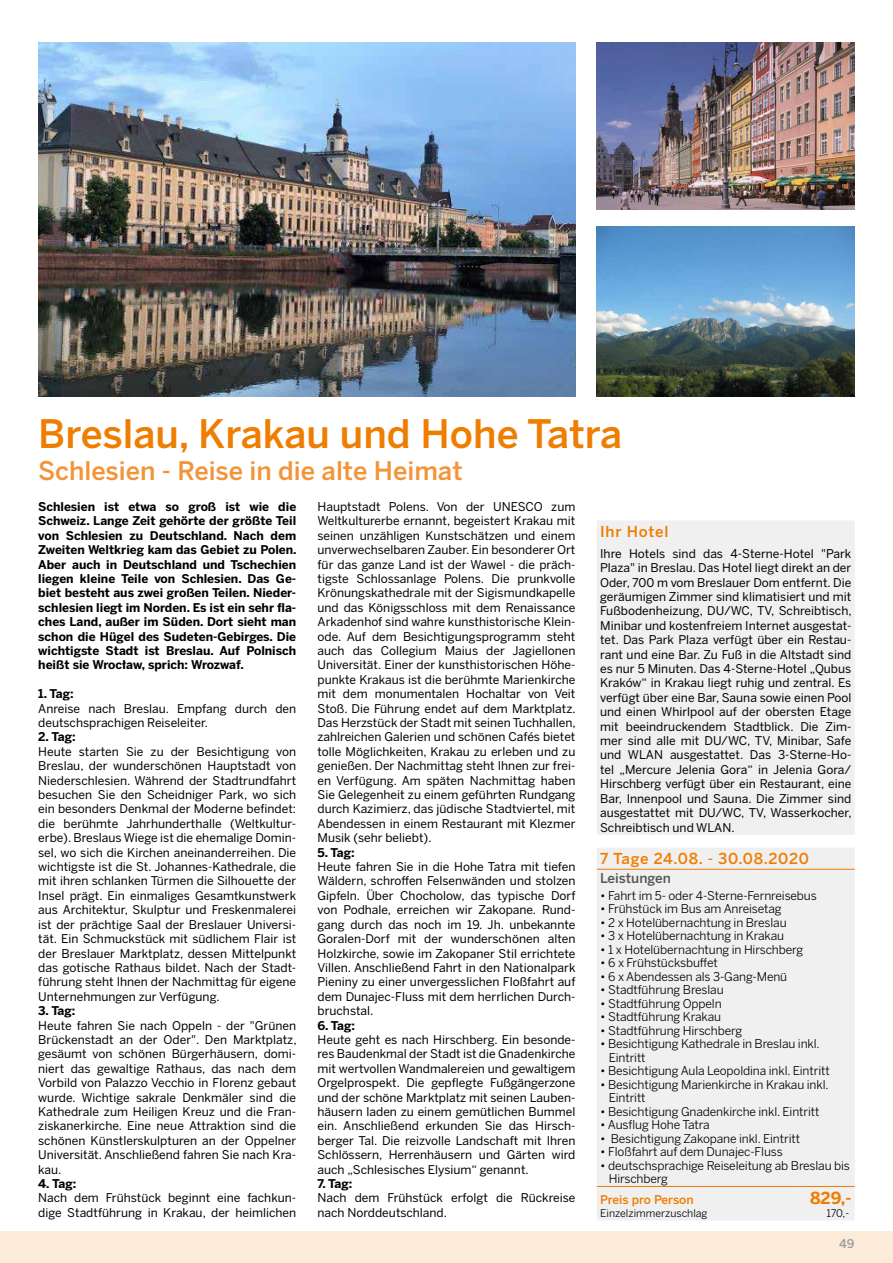
<style>
.page{position:relative;width:893px;height:1263px;background:#fff}
.page>*{position:absolute;margin:0;border:0;box-sizing:border-box;transform-origin:0 0}
.t1{font:500 39px "Benton Sans";color:#ef7d00}
.t2{font:500 25.5px "Benton Sans";color:#f49438}
.t3{font:700 16.5px "Benton Sans";color:#ef7d00}
.t4{font:500 15px "Benton Sans";letter-spacing:.05em;color:#ef7d00}
.t5{font:500 13.5px "Benton Sans";color:#575756}
.t6{font:12px/14.4px "Benton Sans";color:#000;text-align:justify}
.t7{font:12px/13.5px "Benton Sans";letter-spacing:-.01em;color:#000}
.t8{font:700 12px/14.4px "Benton Sans";color:#000;text-align:justify}
.t9{font:500 12px "Benton Sans";letter-spacing:-.01em;color:#ef7d00}
.t10{font:500 12px "Benton Sans";color:#9d9d9c}
.t11{font:10.5px "Benton Sans";color:#000}
</style>
<div class="page">
<div style="left:0;top:1231px;width:893px;height:32px;background:#fcebd9"></div>
<div style="left:597px;top:521px;width:258px;height:699px;background:#f0f0f0"></div>
<hr style="left:597px;top:869px;width:201px;height:1px;background:#ef7d00">
<hr style="left:798px;top:869px;width:57px;height:1px;background:#ef7d00">
<hr style="left:597px;top:1186px;width:201px;height:1px;background:#ef7d00">
<hr style="left:798px;top:1186px;width:57px;height:1px;background:#ef7d00">
<img style="left:38px;top:43px;width:537px;height:354px">
<img style="left:597px;top:43px;width:258px;height:166px">
<img style="left:597px;top:227px;width:258px;height:170px">
<h1 class="t1" style="left:38px;top:409px;width:586px">Breslau, Krakau und Hohe Tatra</h1>
<h2 class="t2" style="left:38px;top:455px;width:426px">Schlesien - Reise in die alte Heimat</h2>
<p class="t8" style="left:38px;top:500px;width:260px">Schlesien ist etwa so groß ist wie die Schweiz. Lange Zeit gehörte der größte Teil von Schlesien zu Deutschland. Nach dem Zweiten Weltkrieg kam das Gebiet zu Polen.<br>Aber auch in Deutschland und Tschechien liegen kleine Teile von Schlesien. Das Ge&shy;biet besteht aus zwei großen Teilen. Nieder&shy;schlesien liegt im Norden. Es ist ein sehr fla&shy;ches Land, außer im Süden. Dort sieht man schon die Hügel des Sudeten-Gebirges. Die wichtigste Stadt ist Breslau. Auf Polnisch heißt sie Wrocław, sprich: Wrozwaf.</p>
<p class="t8" style="left:38px;top:687px;width:37px">1. Tag:</p>
<p class="t6" style="left:38px;top:701px;width:259px">Anreise nach Breslau. Empfang durch den deutschsprachigen Reiseleiter.</p>
<p class="t8" style="left:38px;top:730px;width:39px">2. Tag:</p>
<p class="t6" style="left:38px;top:744px;width:259px">Heute starten Sie zu der Besichtigung von Breslau, der wunderschönen Hauptstadt von Niederschlesien. Während der Stadtrundfahrt besuchen Sie den Scheidniger Park, wo sich ein besonders Denkmal der Moderne befindet: die berühmte Jahrhunderthalle (Weltkultur&shy;erbe). Breslaus Wiege ist die ehemalige Domin&shy;sel, wo sich die Kirchen aneinanderreihen. Die wichtigste ist die St. Johannes-Kathedrale, die mit ihren schlanken Türmen die Silhouette der Insel prägt. Ein einmaliges Gesamtkunstwerk aus Architektur, Skulptur und Freskenmalerei ist der prächtige Saal der Breslauer Universi&shy;tät. Ein Schmuckstück mit südlichem Flair ist der Breslauer Marktplatz, dessen Mittelpunkt das gotische Rathaus bildet. Nach der Stadt&shy;führung steht Ihnen der Nachmittag für eigene Unternehmungen zur Verfügung.</p>
<p class="t8" style="left:38px;top:1004px;width:39px">3. Tag:</p>
<p class="t6" style="left:38px;top:1018px;width:260px">Heute fahren Sie nach Oppeln - der "Grünen Brückenstadt an der Oder". Den Marktplatz, gesäumt von schönen Bürgerhäusern, domi&shy;niert das gewaltige Rathaus, das nach dem Vorbild von Palazzo Vecchio in Florenz gebaut wurde. Wichtige sakrale Denkmäler sind die Kathedrale zum Heiligen Kreuz und die Fran&shy;ziskanerkirche. Eine neue Attraktion sind die schönen Künstlerskulpturen an der Oppelner Universität. Anschließend fahren Sie nach Kra&shy;kau.</p>
<p class="t8" style="left:38px;top:1176px;width:40px">4. Tag:</p>
<p class="t6" style="left:38px;top:1191px;width:259px">Nach dem Frühstück beginnt eine fachkun&shy;dige Stadtführung in Krakau, der heimlichen</p>
<p class="t6" style="left:317px;top:499px;width:260px">Hauptstadt Polens. Von der UNESCO zum Weltkulturerbe ernannt, begeistert Krakau mit seinen unzähligen Kunstschätzen und einem unverwechselbaren Zauber. Ein besonderer Ort für das ganze Land ist der Wawel - die präch&shy;tigste Schlossanlage Polens. Die prunkvolle Krönungskathedrale mit der Sigismundkapelle und das Königsschloss mit dem Renaissance Arkadenhof sind wahre kunsthistorische Klein&shy;ode. Auf dem Besichtigungsprogramm steht auch das Collegium Maius der Jagiellonen Universität. Einer der kunsthistorischen Höhe&shy;punkte Krakaus ist die berühmte Marienkirche mit dem monumentalen Hochaltar von Veit Stoß. Die Führung endet auf dem Marktplatz.<br>Das Herzstück der Stadt mit seinen Tuchhallen, zahlreichen Galerien und schönen Cafés bietet tolle Möglichkeiten, Krakau zu erleben und zu genießen. Der Nachmittag steht Ihnen zur frei&shy;en Verfügung. Am späten Nachmittag haben Sie Gelegenheit zu einem geführten Rundgang durch Kazimierz, das jüdische Stadtviertel, mit Abendessen in einem Restaurant mit Klezmer Musik (sehr beliebt).</p>
<p class="t8" style="left:317px;top:845px;width:39px">5. Tag:</p>
<p class="t6" style="left:317px;top:859px;width:259px">Heute fahren Sie in die Hohe Tatra mit tiefen Wäldern, schroffen Felsenwänden und stolzen Gipfeln. Über Chocholow, das typische Dorf von Podhale, erreichen wir Zakopane. Rund&shy;gang durch das noch im 19. Jh. unbekannte Goralen-Dorf mit der wunderschönen alten Holzkirche, sowie im Zakopaner Stil errichtete Villen. Anschließend Fahrt in den Nationalpark Pieniny zu einer unvergesslichen Floßfahrt auf dem Dunajec-Fluss mit dem herrlichen Durch&shy;bruchstal.</p>
<p class="t8" style="left:317px;top:1018px;width:39px">6. Tag:</p>
<p class="t6" style="left:317px;top:1032px;width:259px">Heute geht es nach Hirschberg. Ein besonde&shy;res Baudenkmal der Stadt ist die Gnadenkirche mit wertvollen Wandmalereien und gewaltigem Orgelprospekt. Die gepflegte Fußgängerzone und der schöne Marktplatz mit seinen Lauben&shy;häusern laden zu einem gemütlichen Bummel ein. Anschließend erkunden Sie das Hirsch&shy;berger Tal. Die reizvolle Landschaft mit Ihren Schlössern, Herrenhäusern und Gärten wird auch „Schlesisches Elysium“ genannt.</p>
<p class="t8" style="left:317px;top:1176px;width:36px">7. Tag:</p>
<p class="t6" style="left:317px;top:1191px;width:259px">Nach dem Frühstück erfolgt die Rückreise nach Norddeutschland.</p>
<p class="t4" style="left:600px;top:522px;width:70px">Ihr Hotel</p>
<p class="t6" style="left:600px;top:546px;width:253px">Ihre Hotels sind das 4-Sterne-Hotel "Park Plaza" in Breslau. Das Hotel liegt direkt an der Oder, 700 m vom Breslauer Dom entfernt. Die geräumigen Zimmer sind klimatisiert und mit Fußbodenheizung, DU/WC, TV, Schreibtisch, Minibar und kostenfreiem Internet ausgestat&shy;tet. Das Park Plaza verfügt über ein Restau&shy;rant und eine Bar. Zu Fuß in die Altstadt sind es nur 5 Minuten. Das 4-Sterne-Hotel „Qubus Kraków“ in Krakau liegt ruhig und zentral. Es verfügt über eine Bar, Sauna sowie einen Pool und einen Whirlpool auf der obersten Etage mit beeindruckendem Stadtblick. Die Zim&shy;mer sind alle mit DU/WC, TV, Minibar, Safe und WLAN ausgestattet. Das 3-Sterne-Ho&shy;tel „Mercure Jelenia Gora“ in Jelenia Gora/ Hirschberg verfügt über ein Restaurant, eine Bar, Innenpool und Sauna. Die Zimmer sind ausgestattet mit DU/WC, TV, Wasserkocher, Schreibtisch und WLAN.</p>
<p class="t4" style="left:600px;top:850px;width:210px">7 Tage 24.08. - 30.08.2020</p>
<p class="t5" style="left:600px;top:870px;width:72px">Leistungen</p>
<p class="t7" style="left:600px;top:888px;width:218px">• Fahrt im 5- oder 4-Sterne-Fernreisebus</p>
<p class="t7" style="left:600px;top:902px;width:183px">• Frühstück im Bus am Anreisetag</p>
<p class="t7" style="left:600px;top:915px;width:188px">• 2 x Hotelübernachtung in Breslau</p>
<p class="t7" style="left:600px;top:929px;width:185px">• 3 x Hotelübernachtung in Krakau</p>
<p class="t7" style="left:600px;top:942px;width:205px">• 1 x Hotelübernachtung in Hirschberg</p>
<p class="t7" style="left:600px;top:956px;width:119px">• 6 x Frühstücksbuffet</p>
<p class="t7" style="left:600px;top:969px;width:189px">• 6 x Abendessen als 3-Gang-Menü</p>
<p class="t7" style="left:600px;top:983px;width:125px">• Stadtführung Breslau</p>
<p class="t7" style="left:600px;top:996px;width:123px">• Stadtführung Oppeln</p>
<p class="t7" style="left:600px;top:1010px;width:122px">• Stadtführung Krakau</p>
<p class="t7" style="left:600px;top:1023px;width:144px">• Stadtführung Hirschberg</p>
<p class="t7" style="left:609px;top:1037px;width:213px;text-indent:-9px">• Besichtigung Kathedrale in Breslau inkl.<br>Eintritt</p>
<p class="t7" style="left:600px;top:1064px;width:231px">• Besichtigung Aula Leopoldina inkl. Eintritt</p>
<p class="t7" style="left:609px;top:1077px;width:221px;text-indent:-9px">• Besichtigung Marienkirche in Krakau inkl.<br>Eintritt</p>
<p class="t7" style="left:600px;top:1104px;width:221px">• Besichtigung Gnadenkirche inkl. Eintritt</p>
<p class="t7" style="left:600px;top:1118px;width:111px">• Ausflug Hohe Tatra</p>
<p class="t7" style="left:600px;top:1131px;width:201px">• Besichtigung Zakopane inkl. Eintritt</p>
<p class="t7" style="left:600px;top:1145px;width:184px">• Floßfahrt auf dem Dunajec-Fluss</p>
<p class="t7" style="left:609px;top:1158px;width:243px;text-indent:-9px">• deutschsprachige Reiseleitung ab Breslau bis<br>Hirschberg</p>
<p class="t9" style="left:600px;top:1192px;width:95px">Preis pro Person</p>
<h3 class="t3" style="left:810px;top:1187px;width:43px">829,-</h3>
<p class="t11" style="left:600px;top:1207px;width:109px">Einzelzimmerzuschlag</p>
<p class="t11" style="left:826px;top:1207px;width:24px">170,-</p>
<p class="t10" style="left:839px;top:1236px;width:17px">49</p>
</div>
